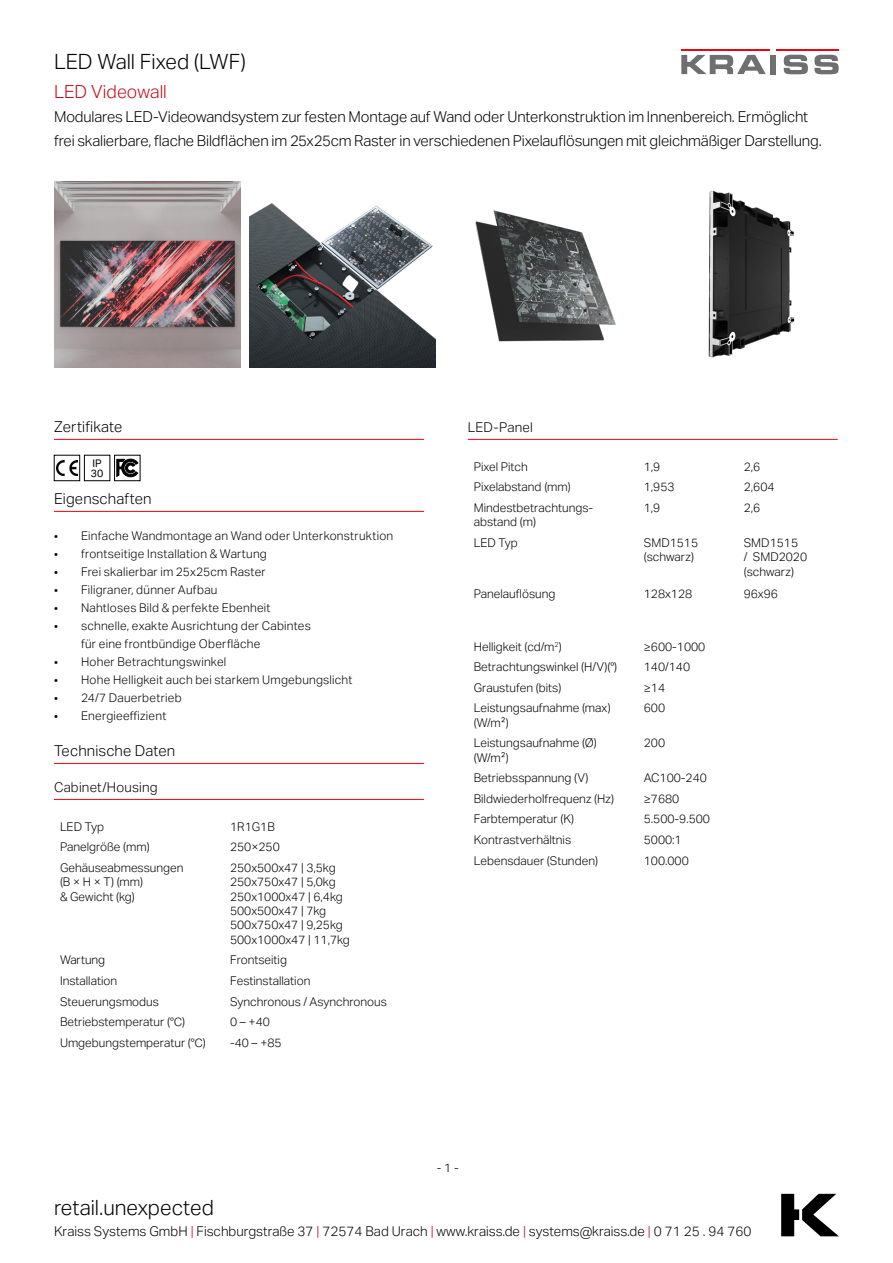
<style>
.page{position:relative;width:893px;height:1263px;background:#fff}
.page>*{position:absolute;margin:0;border:0;box-sizing:border-box;transform-origin:0 0}
.t1{font:300 21px "Aktiv Grotesk";color:#000}
.t2{font:300 18px "Aktiv Grotesk";color:#c20e1a}
.t3{font:300 15px/24px "Aktiv Grotesk";letter-spacing:-.01em;color:#000}
.t4{font:300 15px "Aktiv Grotesk";letter-spacing:.01em;color:#000}
.t5{font:300 13.5px "Aktiv Grotesk";color:#000}
.t6{font:300 12px/14.4px "Aktiv Grotesk";color:#000}
.t7{font:300 12px/18px "Aktiv Grotesk";letter-spacing:.02em;color:#000}
.t8{font:10.5px/9.8px "Aktiv Grotesk";color:#000}
.s1{color:#c20e1a}
</style>
<div class="page">
<svg style="left:681px;top:55px;width:85px;height:19px"></svg>
<div style="left:770px;top:55px;width:6px;height:19px;background:#706f6f"></div>
<svg style="left:784px;top:55px;width:24px;height:19px"></svg>
<svg style="left:814px;top:55px;width:25px;height:19px"></svg>
<hr style="left:681px;top:49px;width:89px;height:2px;background:#e30613">
<hr style="left:776px;top:49px;width:62px;height:2px;background:#e30613">
<img style="left:54px;top:182px;width:186px;height:186px">
<img style="left:475px;top:210px;width:141px;height:132px">
<img style="left:250px;top:203px;width:186px;height:165px">
<img style="left:708px;top:190px;width:87px;height:168px">
<svg style="left:117px;top:459px;width:21px;height:18px"></svg>
<div style="left:114px;top:455px;width:26px;height:26px;border:1px solid #000"></div>
<svg style="left:781px;top:1194px;width:58px;height:42px"></svg>
<img style="left:56px;top:460px;width:21px;height:15px">
<div style="left:54px;top:455px;width:26px;height:26px;border:1px solid #000"></div>
<div style="left:84px;top:455px;width:26px;height:26px;border:1px solid #000"></div>
<hr style="left:54px;top:439px;width:370px;height:1px;background:#e30613">
<hr style="left:54px;top:511px;width:370px;height:1px;background:#e30613">
<hr style="left:54px;top:763px;width:370px;height:1px;background:#e30613">
<hr style="left:54px;top:799px;width:370px;height:1px;background:#e30613">
<hr style="left:468px;top:439px;width:370px;height:1px;background:#e30613">
<h1 class="t1" style="left:54px;top:49px;width:193px">LED Wall Fixed (LWF)</h1>
<h2 class="t2" style="left:54px;top:81px;width:114px">LED Videowall</h2>
<p class="t3" style="left:54px;top:104px;width:769px">Modulares LED-Videowandsystem zur festen Montage auf Wand oder Unterkonstruktion im Innenbereich. Ermöglicht frei skalierbare, flache Bildflächen im 25x25cm Raster in verschiedenen Pixelauflösungen mit gleichmäßiger Darstellung.</p>
<p class="t4" style="left:54px;top:418px;width:70px">Zertifikate</p>
<p class="t8" style="left:91px;top:458px;width:14px">IP<br>30</p>
<p class="t4" style="left:54px;top:490px;width:99px">Eigenschaften</p>
<p class="t7" style="left:54px;top:527px;width:341px">• Einfache Wandmontage an Wand oder Unterkonstruktion</p>
<p class="t7" style="left:54px;top:545px;width:214px">• frontseitige Installation &amp; Wartung</p>
<p class="t7" style="left:54px;top:563px;width:213px">• Frei skalierbar im 25x25cm Raster</p>
<p class="t7" style="left:54px;top:581px;width:165px">• Filigraner, dünner Aufbau</p>
<p class="t7" style="left:54px;top:599px;width:218px">• Nahtloses Bild &amp; perfekte Ebenheit</p>
<p class="t7" style="left:81px;top:617px;width:231px;text-indent:-27px">• schnelle, exakte Ausrichtung der Cabintes für eine frontbündige Oberfläche</p>
<p class="t7" style="left:54px;top:653px;width:174px">• Hoher Betrachtungswinkel</p>
<p class="t7" style="left:54px;top:671px;width:300px">• Hohe Helligkeit auch bei starkem Umgebungslicht</p>
<p class="t7" style="left:54px;top:689px;width:129px">• 24/7 Dauerbetrieb</p>
<p class="t7" style="left:54px;top:707px;width:114px">• Energieeffizient</p>
<p class="t3" style="left:54px;top:739px;width:123px">Technische Daten</p>
<p class="t5" style="left:54px;top:779px;width:105px">Cabinet/Housing</p>
<p class="t6" style="left:60px;top:819px;width:46px">LED Typ</p>
<p class="t6" style="left:230px;top:819px;width:46px">1R1G1B</p>
<p class="t6" style="left:60px;top:840px;width:91px">Panelgröße (mm)</p>
<p class="t6" style="left:230px;top:840px;width:51px">250×250</p>
<p class="t6" style="left:60px;top:860px;width:125px">Gehäuseabmessungen (B × H × T) (mm)<br>&amp; Gewicht (kg)</p>
<p class="t6" style="left:230px;top:860px;width:121px">250x500x47 | 3,5kg<br>250x750x47 | 5,0kg<br>250x1000x47 | 6,4kg<br>500x500x47 | 7kg<br>500x750x47 | 9,25kg<br>500x1000x47 | 11,7kg</p>
<p class="t6" style="left:60px;top:953px;width:47px">Wartung</p>
<p class="t6" style="left:230px;top:953px;width:58px">Frontseitig</p>
<p class="t6" style="left:60px;top:974px;width:59px">Installation</p>
<p class="t6" style="left:230px;top:974px;width:82px">Festinstallation</p>
<p class="t6" style="left:60px;top:994px;width:100px">Steuerungsmodus</p>
<p class="t6" style="left:230px;top:994px;width:158px">Synchronous / Asynchronous</p>
<p class="t6" style="left:60px;top:1015px;width:127px">Betriebstemperatur (℃)</p>
<p class="t6" style="left:230px;top:1015px;width:41px">0 – +40</p>
<p class="t6" style="left:60px;top:1035px;width:147px">Umgebungstemperatur (℃)</p>
<p class="t6" style="left:230px;top:1035px;width:53px">-40 – +85</p>
<p class="t5" style="left:468px;top:419px;width:67px">LED-Panel</p>
<p class="t6" style="left:474px;top:459px;width:56px">Pixel Pitch</p>
<p class="t6" style="left:644px;top:459px;width:18px">1,9</p>
<p class="t6" style="left:744px;top:459px;width:18px">2,6</p>
<p class="t6" style="left:474px;top:480px;width:98px">Pixelabstand (mm)</p>
<p class="t6" style="left:644px;top:480px;width:32px">1,953</p>
<p class="t6" style="left:744px;top:480px;width:32px">2,604</p>
<p class="t6" style="left:474px;top:500px;width:121px">Mindestbetrachtungs&shy;abstand (m)</p>
<p class="t6" style="left:644px;top:500px;width:18px">1,9</p>
<p class="t6" style="left:744px;top:500px;width:18px">2,6</p>
<p class="t6" style="left:474px;top:535px;width:46px">LED Typ</p>
<p class="t6" style="left:644px;top:535px;width:56px">SMD1515 (schwarz)</p>
<p class="t6" style="left:744px;top:535px;width:65px">SMD1515<br>/ SMD2020 (schwarz)</p>
<p class="t6" style="left:474px;top:586px;width:83px">Panelauflösung</p>
<p class="t6" style="left:644px;top:586px;width:50px">128x128</p>
<p class="t6" style="left:744px;top:586px;width:36px">96x96</p>
<p class="t6" style="left:474px;top:639px;width:89px">Helligkeit (cd/m<sup>2</sup>)</p>
<p class="t6" style="left:644px;top:639px;width:63px">≥600-1000</p>
<p class="t6" style="left:474px;top:660px;width:145px">Betrachtungswinkel (H/V)(°)</p>
<p class="t6" style="left:644px;top:660px;width:48px">140/140</p>
<p class="t6" style="left:474px;top:680px;width:89px">Graustufen (bits)</p>
<p class="t6" style="left:644px;top:680px;width:23px">≥14</p>
<p class="t6" style="left:474px;top:701px;width:138px">Leistungsaufnahme (max) (W/m²)</p>
<p class="t6" style="left:644px;top:701px;width:23px">600</p>
<p class="t6" style="left:474px;top:736px;width:124px">Leistungsaufnahme (Ø) (W/m²)</p>
<p class="t6" style="left:644px;top:736px;width:23px">200</p>
<p class="t6" style="left:474px;top:771px;width:116px">Betriebsspannung (V)</p>
<p class="t6" style="left:644px;top:771px;width:65px">AC100-240</p>
<p class="t6" style="left:474px;top:791px;width:142px">Bildwiederholfrequenz (Hz)</p>
<p class="t6" style="left:644px;top:791px;width:37px">≥7680</p>
<p class="t6" style="left:474px;top:812px;width:102px">Farbtemperatur (K)</p>
<p class="t6" style="left:644px;top:812px;width:68px">5.500-9.500</p>
<p class="t6" style="left:474px;top:833px;width:99px">Kontrastverhältnis</p>
<p class="t6" style="left:644px;top:833px;width:39px">5000:1</p>
<p class="t6" style="left:474px;top:853px;width:126px">Lebensdauer (Stunden)</p>
<p class="t6" style="left:644px;top:853px;width:46px">100.000</p>
<p class="t6" style="left:437px;top:1161px;width:23px">- 1 -</p>
<h1 class="t1" style="left:54px;top:1195px;width:162px">retail.unexpected</h1>
<p class="t5" style="left:54px;top:1224px;width:699px">Kraiss Systems GmbH <span class="s1">|</span> Fischburgstraße 37 <span class="s1">|</span> 72574 Bad Urach <span class="s1">|</span> www.kraiss.de <span class="s1">|</span> systems@kraiss.de <span class="s1">|</span> 0 71 25 . 94 760</p>
</div>
